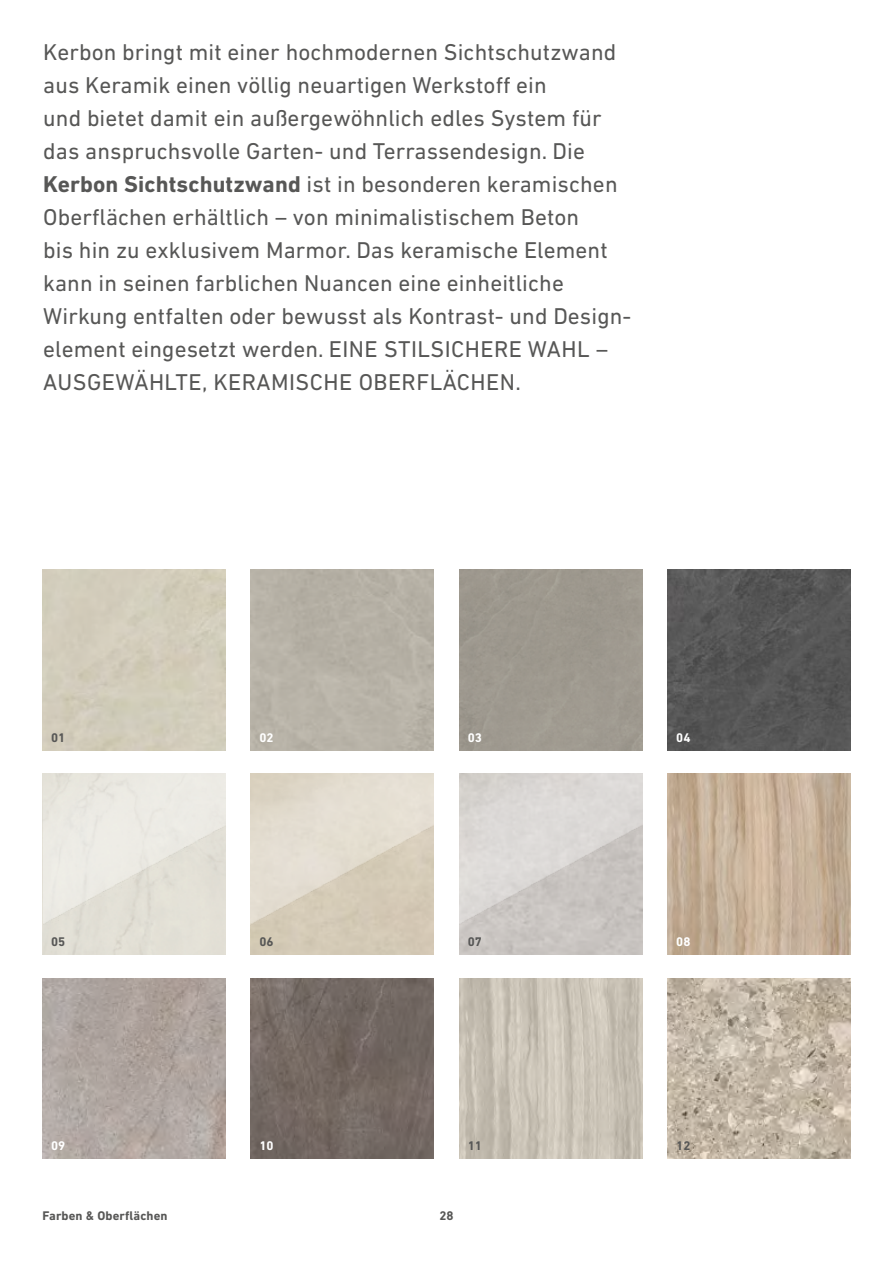
<style>
.page{position:relative;width:893px;height:1263px;background:#fff}
.page>*{position:absolute;margin:0;border:0;box-sizing:border-box;transform-origin:0 0}
.t1{font:23.25px/33px "DIN Next LT Pro";letter-spacing:.005em;color:#575756}
.t2{font:700 12.75px "DIN Next LT Pro";letter-spacing:.01em;color:#575756}
.t3{font:700 12.75px "DIN Next LT Pro";letter-spacing:.01em;color:#fff}
.s1{font-weight:700}
</style>
<div class="page">
<img style="left:668px;top:570px;width:182px;height:180px">
<img style="left:668px;top:774px;width:182px;height:181px">
<img style="left:459px;top:978px;width:183px;height:181px">
<img style="left:668px;top:978px;width:182px;height:181px">
<img style="left:43px;top:978px;width:182px;height:181px">
<img style="left:251px;top:978px;width:183px;height:181px">
<p class="t1" style="left:43px;top:35px;width:590px">Kerbon bringt mit einer hochmodernen Sichtschutzwand aus Keramik einen völlig neuartigen Werkstoff ein<br>und bietet damit ein außergewöhnlich edles System für das anspruchsvolle Garten- und Terrassendesign. Die <span class="s1">Kerbon Sichtschutzwand</span> ist in besonderen keramischen Oberflächen erhältlich – von minimalistischem Beton<br>bis hin zu exklusivem Marmor. Das keramische Element kann in seinen farblichen Nuancen eine einheitliche Wirkung entfalten oder bewusst als Kontrast- und Design&shy;element eingesetzt werden. EINE STILSICHERE WAHL – AUSGEWÄHLTE, KERAMISCHE OBERFLÄCHEN.</p>
<p class="t2" style="left:51px;top:730px;width:16px">01</p>
<p class="t3" style="left:259px;top:730px;width:16px">02</p>
<p class="t3" style="left:468px;top:730px;width:16px">03</p>
<p class="t3" style="left:676px;top:730px;width:16px">04</p>
<p class="t2" style="left:51px;top:934px;width:16px">05</p>
<p class="t2" style="left:259px;top:934px;width:16px">06</p>
<p class="t2" style="left:468px;top:934px;width:16px">07</p>
<p class="t3" style="left:676px;top:934px;width:16px">08</p>
<p class="t3" style="left:51px;top:1138px;width:16px">09</p>
<p class="t3" style="left:259px;top:1138px;width:16px">10</p>
<p class="t2" style="left:468px;top:1138px;width:16px">11</p>
<p class="t2" style="left:676px;top:1138px;width:16px">12</p>
<p class="t2" style="left:43px;top:1209px;width:127px">Farben &amp; Oberflächen</p>
<p class="t2" style="left:439px;top:1209px;width:16px">28</p>
</div>
